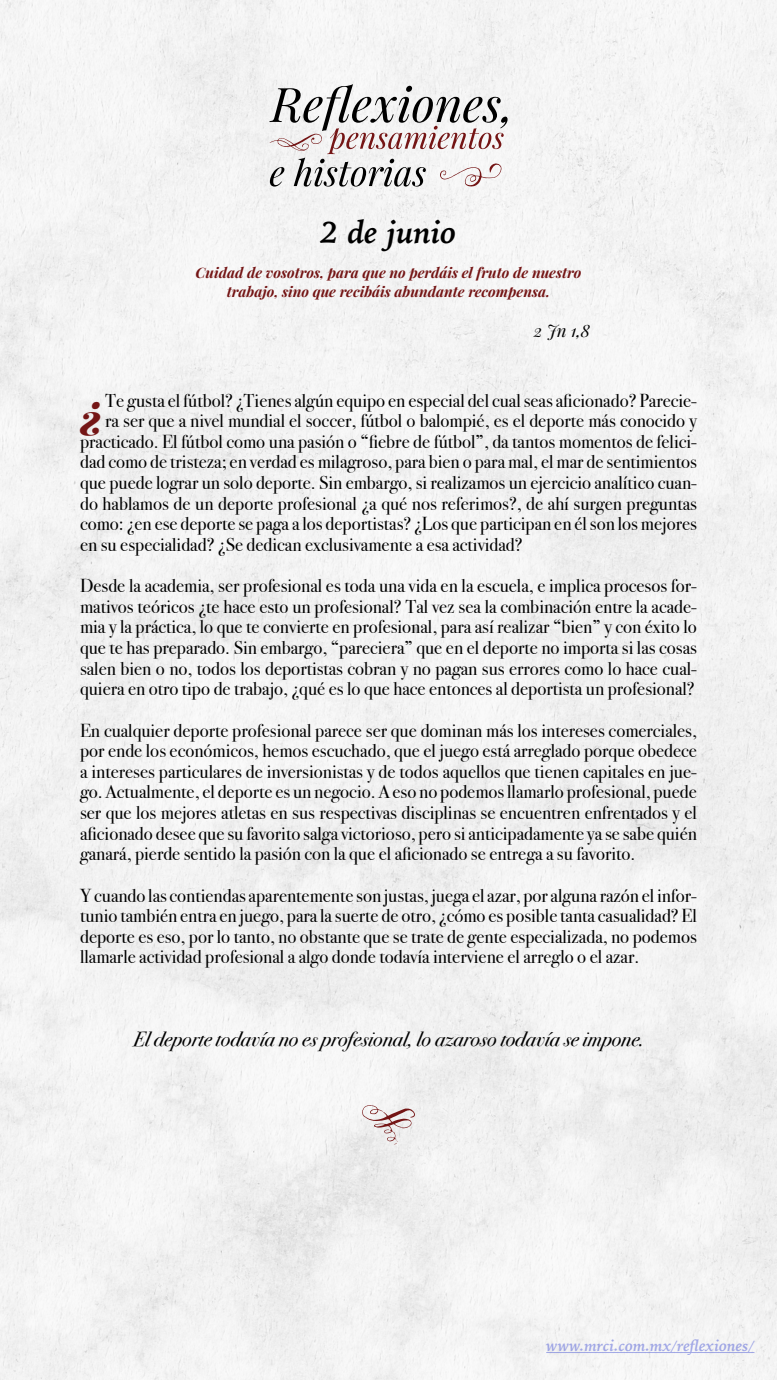
<style>
.page{position:relative;width:777px;height:1380px;background:#fff}
.page>*{position:absolute;margin:0;border:0;box-sizing:border-box;transform-origin:0 0}
.t1{font:italic 700 47.31px "Playfair Display";color:#741515}
.t2{font:italic 700 31.25px "Iowan Old Style";color:#000}
.t3{font:italic 20.62px "Bodoni Svty Two ITCTT";color:#000}
.t4{font:18.75px/20.6px "Bodoni Svty Two ITCTT";color:#000;text-align:justify}
.t5{font:italic 16.88px "Playfair Display";color:#000}
.t6{font:italic 700 15.62px "Iowan Old Style";color:#4f5cd6}
.t7{font:italic 700 14.38px/18.8px "Playfair Display";color:#741515;text-align:center}
</style>
<div class="page">
<div style="left:0;top:0;width:776px;height:1380px;background:#f3f3f3"></div>
<svg style="left:269px;top:84px;width:238px;height:103px"></svg>
<svg style="left:361px;top:1105px;width:54px;height:39px"></svg>
<hr style="left:546px;top:1352px;width:208px;height:1px;background:#4f5cd6">
<h2 class="t2" style="left:320px;top:204px;width:137px">2 de junio</h2>
<p class="t7" style="left:195px;top:263px;width:387px">Cuidad de vosotros, para que no perdáis el fruto de nuestro trabajo, sino que recibáis abundante recompensa.</p>
<p class="t5" style="left:533px;top:319px;width:58px">2 Jn 1,8</p>
<h1 class="t1" style="left:82px;top:377px;width:25px">¿</h1>
<p class="t4" style="left:105px;top:388px;width:593px">Te gusta el fútbol? ¿Tienes algún equipo en especial del cual seas aficionado? Parecie-</p>
<p class="t4" style="left:105px;top:409px;width:593px">ra ser que a nivel mundial el soccer, fútbol o balompié, es el deporte más conocido y</p>
<p class="t4" style="left:80px;top:429px;width:618px">practicado. El fútbol como una pasión o “fiebre de fútbol”, da tantos momentos de felici-</p>
<p class="t4" style="left:80px;top:450px;width:618px">dad como de tristeza; en verdad es milagroso, para bien o para mal, el mar de sentimientos</p>
<p class="t4" style="left:80px;top:470px;width:618px">que puede lograr un solo deporte. Sin embargo, si realizamos un ejercicio analítico cuan-</p>
<p class="t4" style="left:80px;top:491px;width:618px">do hablamos de un deporte profesional ¿a qué nos referimos?, de ahí surgen preguntas</p>
<p class="t4" style="left:80px;top:512px;width:618px">como: ¿en ese deporte se paga a los deportistas? ¿Los que participan en él son los mejores</p>
<p class="t4" style="left:80px;top:532px;width:444px">en su especialidad? ¿Se dedican exclusivamente a esa actividad?</p>
<p class="t4" style="left:80px;top:574px;width:618px">Desde la academia, ser profesional es toda una vida en la escuela, e implica procesos for&shy;mativos teóricos ¿te hace esto un profesional? Tal vez sea la combinación entre la acade&shy;mia y la práctica, lo que te convierte en profesional, para así realizar “bien” y con éxito lo que te has preparado. Sin embargo, “pareciera” que en el deporte no importa si las cosas salen bien o no, todos los deportistas cobran y no pagan sus errores como lo hace cual&shy;quiera en otro tipo de trabajo, ¿qué es lo que hace entonces al deportista un profesional?</p>
<p class="t4" style="left:80px;top:718px;width:618px">En cualquier deporte profesional parece ser que dominan más los intereses comerciales, por ende los económicos, hemos escuchado, que el juego está arreglado porque obedece a intereses particulares de inversionistas y de todos aquellos que tienen capitales en jue&shy;go. Actualmente, el deporte es un negocio. A eso no podemos llamarlo profesional, puede ser que los mejores atletas en sus respectivas disciplinas se encuentren enfrentados y el aficionado desee que su favorito salga victorioso, pero si anticipadamente ya se sabe quién ganará, pierde sentido la pasión con la que el aficionado se entrega a su favorito.</p>
<p class="t4" style="left:80px;top:883px;width:618px">Y cuando las contiendas aparentemente son justas, juega el azar, por alguna razón el infor&shy;tunio también entra en juego, para la suerte de otro, ¿cómo es posible tanta casualidad? El deporte es eso, por lo tanto, no obstante que se trate de gente especializada, no podemos llamarle actividad profesional a algo donde todavía interviene el arreglo o el azar.</p>
<p class="t3" style="left:133px;top:1021px;width:512px">El deporte todavía no es profesional, lo azaroso todavía se impone.</p>
<p class="t6" style="left:546px;top:1331px;width:210px">www.mrci.com.mx/reflexiones/</p>
</div>
